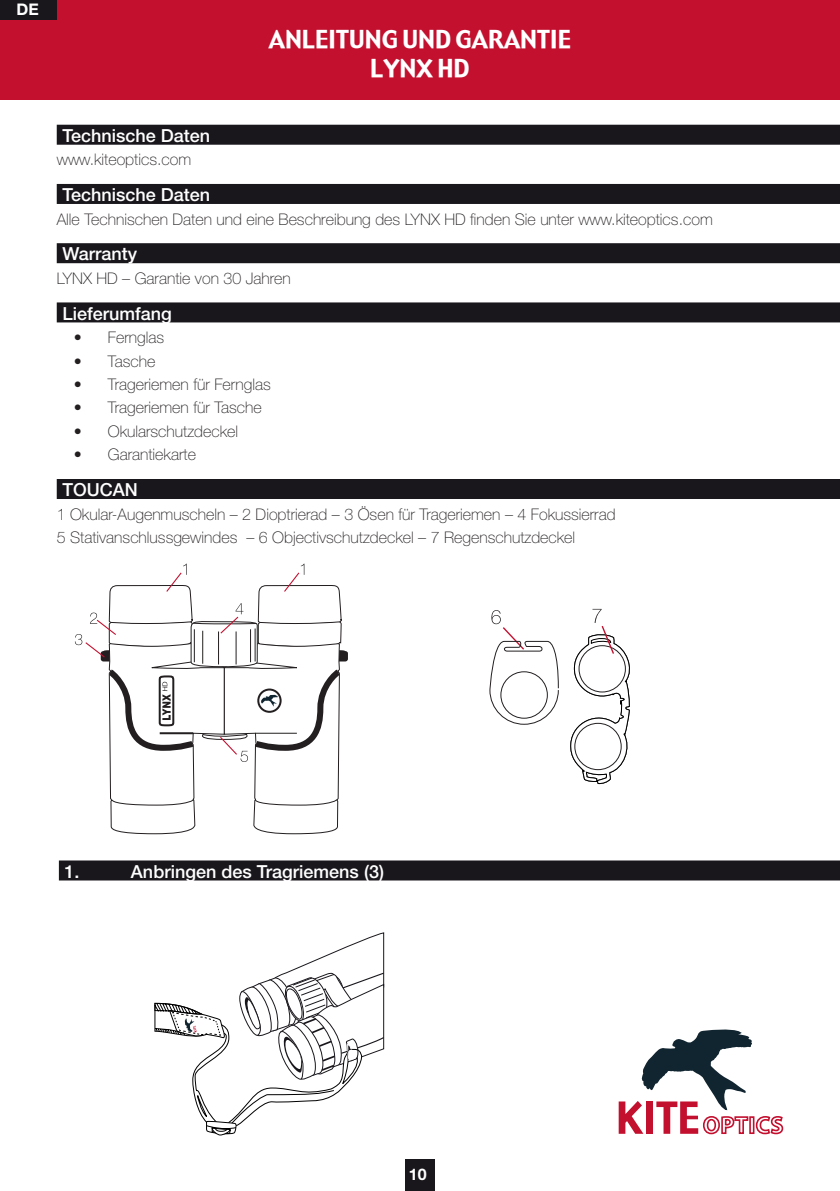
<style>
.page{position:relative;width:840px;height:1191px;background:#fff}
.page>*{position:absolute;margin:0;border:0;box-sizing:border-box;transform-origin:0 0}
.t1{font:24.2px "Gadget";color:#fff}
.subhoofding{font:500 18px "Helvetica Neue LT Std";color:#fff}
.body{font:100 16px "Helvetica Neue LT Std";color:#231f20}
.opsomming{font:100 16px "Helvetica Neue LT Std";color:#231f20}
.body-2{font:700 16px "Helvetica Neue LT Std";color:#fff}
</style>
<div class="page">
<div style="left:0;top:0;width:839px;height:99px;background:#c3102f"></div>
<div style="left:57px;top:125px;width:782px;height:20px;background:#1a171c"></div>
<div style="left:57px;top:184px;width:782px;height:20px;background:#1a171c"></div>
<div style="left:57px;top:243px;width:782px;height:20px;background:#1a171c"></div>
<div style="left:57px;top:302px;width:782px;height:20px;background:#1a171c"></div>
<div style="left:57px;top:479px;width:782px;height:20px;background:#1a171c"></div>
<div style="left:59px;top:860px;width:780px;height:20px;background:#1a171c"></div>
<svg style="left:618px;top:1029px;width:165px;height:106px"></svg>
<div style="left:0;top:0;width:56px;height:20px;background:#1a171c"></div>
<div style="left:404px;top:1159px;width:30px;height:32px;background:#1a171c"></div>
<svg style="left:570px;top:609px;width:60px;height:175px"></svg>
<svg style="left:75px;top:563px;width:310px;height:572px"></svg>
<svg style="left:489px;top:610px;width:70px;height:115px"></svg>
<p class="body-2" style="left:17px;top:0;width:24px">DE</p>
<p class="t1" style="left:269px;top:23px;width:303px">ANLEITUNG UND GARANTIE</p>
<p class="t1" style="left:370px;top:52px;width:101px">LYNX HD</p>
<p class="subhoofding" style="left:62px;top:125px;width:149px">Technische Daten</p>
<p class="body" style="left:57px;top:150px;width:136px">www.kiteoptics.com</p>
<p class="subhoofding" style="left:62px;top:184px;width:149px">Technische Daten</p>
<p class="body" style="left:57px;top:210px;width:657px">Alle Technischen Daten und eine Beschreibung des LYNX HD finden Sie unter www.kiteoptics.com</p>
<p class="subhoofding" style="left:62px;top:243px;width:76px">Warranty</p>
<p class="body" style="left:57px;top:269px;width:235px">LYNX HD – Garantie von 30 Jahren</p>
<p class="subhoofding" style="left:62px;top:302px;width:111px">Lieferumfang</p>
<p class="opsomming" style="left:74px;top:328px;width:92px">• Fernglas</p>
<p class="opsomming" style="left:74px;top:352px;width:83px">• Tasche</p>
<p class="opsomming" style="left:74px;top:375px;width:198px">• Trageriemen für Fernglas</p>
<p class="opsomming" style="left:74px;top:398px;width:189px">• Trageriemen für Tasche</p>
<p class="opsomming" style="left:74px;top:422px;width:166px">• Okularschutzdeckel</p>
<p class="opsomming" style="left:74px;top:445px;width:124px">• Garantiekarte</p>
<p class="subhoofding" style="left:62px;top:479px;width:77px">TOUCAN</p>
<p class="body" style="left:57px;top:505px;width:560px">1 Okular-Augenmuscheln – 2 Dioptrierad – 3 Ösen für Trageriemen – 4 Fokussierrad</p>
<p class="body" style="left:57px;top:528px;width:519px">5 Stativanschlussgewindes – 6 Objectivschutzdeckel – 7 Regenschutzdeckel</p>
<p class="subhoofding" style="left:64px;top:860px;width:17px">1.</p>
<p class="subhoofding" style="left:131px;top:860px;width:254px">Anbringen des Tragriemens (3)</p>
<p class="body-2" style="left:408px;top:1164px;width:19px">10</p>
</div>
